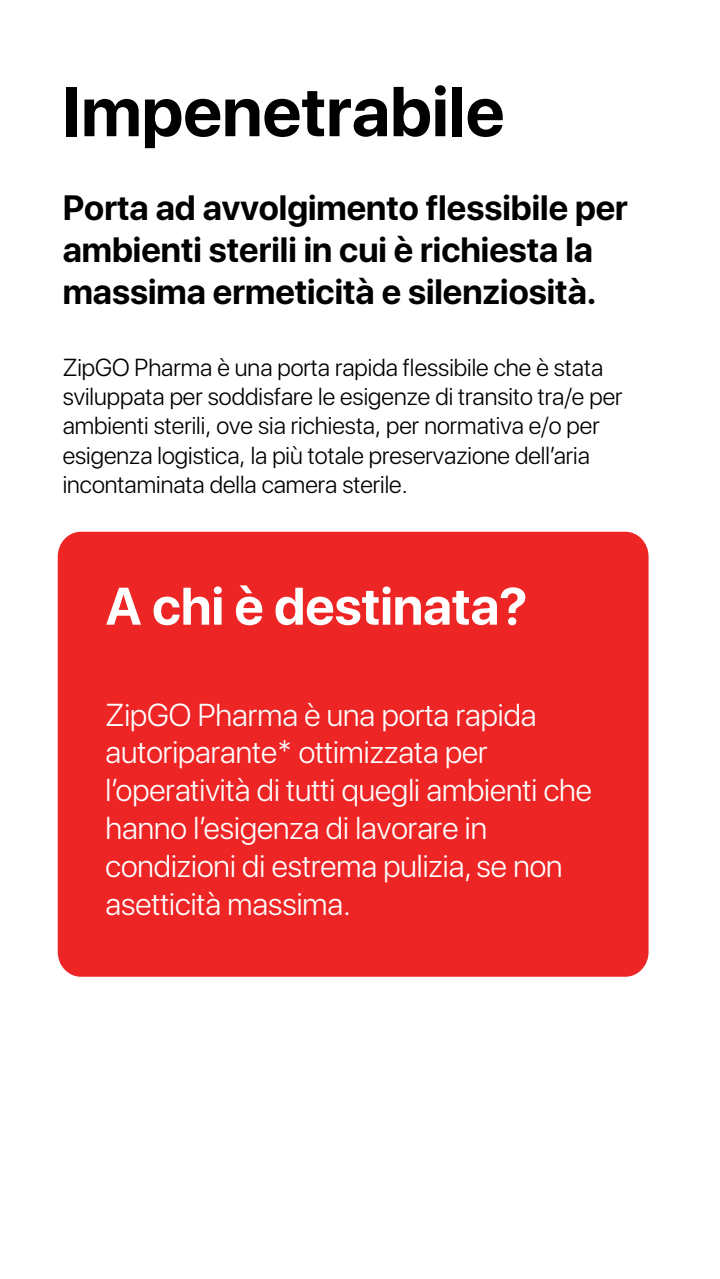
<style>
.page{position:relative;width:720px;height:1279px;background:#fff}
.page>*{position:absolute;margin:0;border:0;box-sizing:border-box;transform-origin:0 0}
.t1{font:700 70px "SF Pro Display";color:#000}
.t2{font:700 52.5px "SF Pro Display";color:#fff}
.t3{font:700 35px/42px "SF Pro Display";color:#000}
.t4{font:300 31.5px/37.8px "SF Pro Display";color:#fff}
.t5{font:300 24.5px/29.4px "SF Pro Display";color:#000}
</style>
<div class="page">
<div style="left:58px;top:532px;width:590px;height:445px;background:#ee2525;border-radius:24px"></div>
<h1 class="t1" style="left:63px;top:71px;width:443px">Impenetrabile</h1>
<h3 class="t3" style="left:63px;top:187px;width:566px">Porta ad avvolgimento flessibile per ambienti sterili in cui è richiesta la massima ermeticità e silenziosità.</h3>
<p class="t5" style="left:63px;top:351px;width:561px">ZipGO Pharma è una porta rapida flessibile che è stata sviluppata per soddisfare le esigenze di transito tra/e per ambienti sterili, ove sia richiesta, per normativa e/o per esigenza logistica, la più totale preservazione dell’aria incontaminata della camera sterile.</p>
<h2 class="t2" style="left:105px;top:576px;width:423px">A chi è destinata?</h2>
<p class="t4" style="left:105px;top:694px;width:488px">ZipGO Pharma è una porta rapida autoriparante* ottimizzata per l’operatività di tutti quegli ambienti che hanno l’esigenza di lavorare in condizioni di estrema pulizia, se non asetticità massima.</p>
</div>
